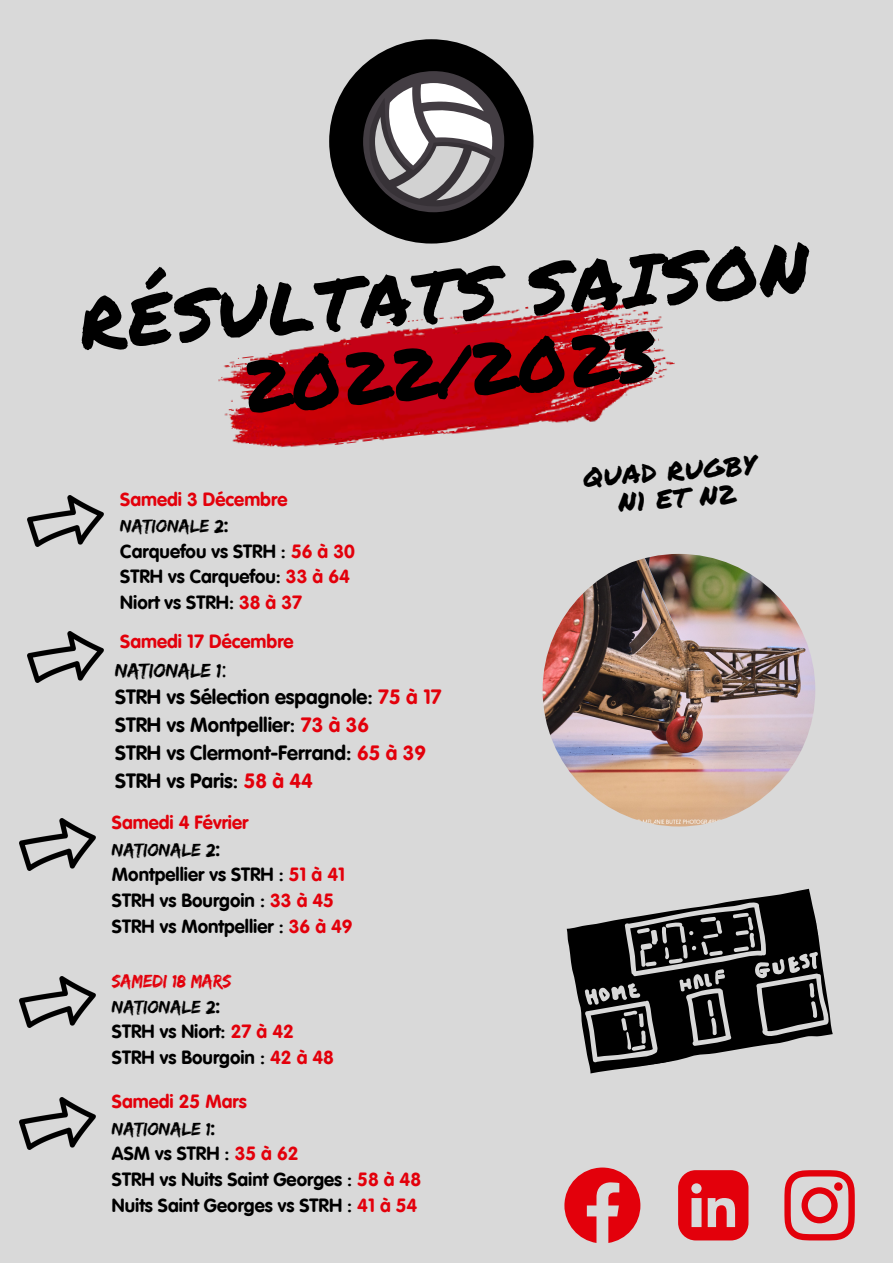
<style>
.page{position:relative;width:893px;height:1263px;background:#d9d9d9}
.page>*{position:absolute;margin:0;border:0;box-sizing:border-box;transform-origin:0 0}
.t1{font:72.15px/75.8px "Permanent Marker";color:#000;text-align:center}
.t2{font:26.25px "Permanent Marker";color:#000}
.t3{font:700 20.25px/28.1px "VAG Rounded LT Com";color:#000}
.t4{font:20.25px "Edo";color:#000}
.t5{font:700 18.75px/25.9px "VAG Rounded LT Com";color:#000}
.t6{font:700 18.75px "VAG Rounded LT Com";color:#e3000b}
.t7{font:18.75px "Edo";color:#000}
.t8{font:18.75px/25.9px "Edo";color:#e3000b}
.s1{font-family:"Noto Sans";font-weight:700}
.s2{color:#e3000b}
.s3{font-family:"Noto Sans"}
.s4{color:#000}
.s5{font-family:"Noto Sans";font-weight:700;color:#000}
</style>
<div class="page">
<svg style="left:564px;top:1167px;width:76px;height:76px"></svg>
<svg style="left:678px;top:1170px;width:70px;height:70px"></svg>
<svg style="left:784px;top:1170px;width:71px;height:70px"></svg>
<div style="left:834px;top:1182px;width:8px;height:9px;background:#e3000b;border-radius:50%"></div>
<img style="left:27px;top:632px;width:76px;height:51px">
<div style="left:329px;top:39px;width:204px;height:205px;background:#000;border-radius:50%"></div>
<svg style="left:361px;top:71px;width:145px;height:147px"></svg>
<svg style="left:566px;top:888px;width:267px;height:186px;fill:#000"></svg>
<img style="left:542px;top:554px;width:273px;height:272px;border-radius:50%">
<img style="left:218px;top:225px;width:457px;height:223px">
<img style="left:27px;top:495px;width:76px;height:52px">
<img style="left:19px;top:819px;width:76px;height:51px">
<img style="left:19px;top:976px;width:76px;height:51px">
<img style="left:19px;top:1098px;width:76px;height:51px">
<h1 class="t1" style="left:77px;top:281px;width:733px;rotate:-4deg">RÉSULTATS SAISON<br>2022/2023</h1>
<h2 class="t2" style="left:582px;top:458px;width:175px;rotate:-4deg">QUAD RUGBY</h2>
<p class="t6" style="left:120px;top:491px;width:169px">Samedi 3 Décembre</p>
<h2 class="t2" style="left:617px;top:483px;width:118px;rotate:-4deg">N1 ET N2</h2>
<p class="t7" style="left:120px;top:515px;width:110px">NATIONALE 2<span class="s1">:</span></p>
<p class="t5" style="left:120px;top:539px;width:236px">Carquefou vs STRH : <span class="s2">56 à 30<br></span>STRH vs Carquefou: <span class="s2">33 à 64<br></span>Niort vs STRH: <span class="s2">38 à 37</span></p>
<p class="t6" style="left:120px;top:633px;width:175px">Samedi 17 Décembre</p>
<p class="t4" style="left:115px;top:659px;width:113px">NATIONALE 1<span class="s3">:</span></p>
<p class="t3" style="left:115px;top:684px;width:328px">STRH vs Sélection espagnole: <span class="s2">75 à 17<br></span>STRH vs Montpellier: <span class="s2">73 à 36<br></span>STRH vs Clermont-Ferrand: <span class="s2">65 à 39<br></span>STRH vs Paris: <span class="s2">58 à 44</span></p>
<p class="t6" style="left:112px;top:815px;width:138px">Samedi 4 Février</p>
<p class="t7" style="left:112px;top:839px;width:110px">NATIONALE 2<span class="s1">:</span></p>
<p class="t5" style="left:112px;top:863px;width:242px">Montpellier vs STRH : <span class="s2">51 à 41<br></span>STRH vs Bourgoin : <span class="s2">33 à 45<br></span>STRH vs Montpellier : <span class="s2">36 à 49</span></p>
<p class="t8" style="left:112px;top:967px;width:121px">SAMEDI 18 MARS<br><span class="s4">NATIONALE 2</span><span class="s5">:</span></p>
<p class="t5" style="left:112px;top:1020px;width:224px">STRH vs Niort: <span class="s2">27 à 42<br></span>STRH vs Bourgoin : <span class="s2">42 à 48</span></p>
<p class="t6" style="left:112px;top:1094px;width:136px">Samedi 25 Mars</p>
<p class="t7" style="left:112px;top:1118px;width:105px">NATIONALE 1<span class="s1">:</span></p>
<p class="t5" style="left:112px;top:1142px;width:311px">ASM vs STRH : <span class="s2">35 à 62<br></span>STRH vs Nuits Saint Georges : <span class="s2">58 à 48<br></span>Nuits Saint Georges vs STRH : <span class="s2">41 à 54</span></p>
</div>
